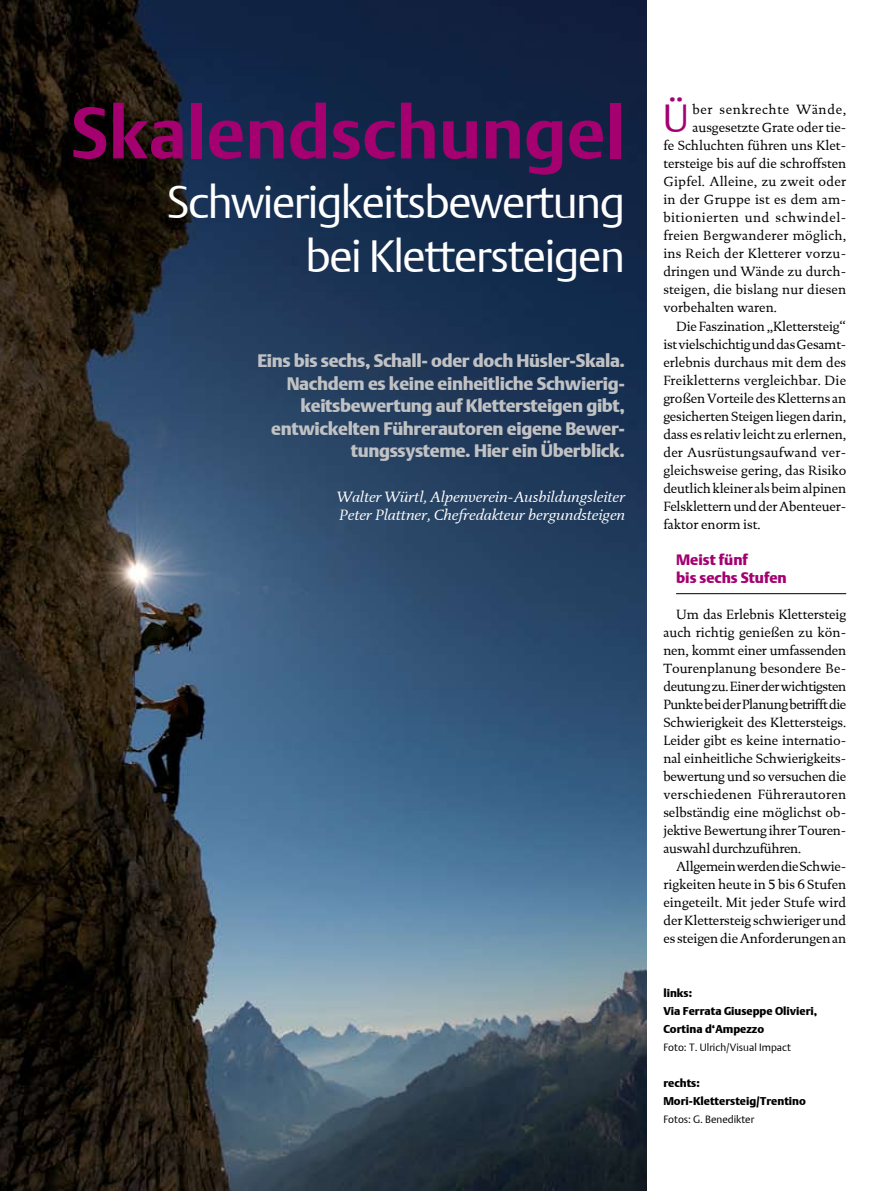
<style>
.page{position:relative;width:893px;height:1191px;background:#fff}
.page>*{position:absolute;margin:0;border:0;box-sizing:border-box;transform-origin:0 0}
.t1{font:700 72px "DTL Argo T";color:#a40070}
.t2{font:300 45px/54px "DTL Argo T";letter-spacing:-.035em;color:#fff;text-align:right}
.t3{font:300 39px "DTL Argo T";color:#a40070}
.t4{font:900 18px/22.5px "DTL Argo T";letter-spacing:-.02em;color:#c0c1c3;text-align:right}
.t5{font:italic 15px/18px "DTL Documenta T";color:#fff}
.t6{font:900 15px/18px "DTL Argo T";color:#a40070}
.t7{font:13.5px/18px "DTL Documenta T";color:#000;text-align:justify}
.t8{font:13.5px "DTL Documenta T";letter-spacing:.035em;color:#000}
.t9{font:13.5px "DTL Documenta T";letter-spacing:.045em;color:#000}
.t10{font:900 11.25px/18px "DTL Argo T";color:#000}
.t11{font:300 10.5px "DTL Argo T";color:#000}
</style>
<div class="page">
<hr style="left:676px;top:593px;width:170px;height:1px;background:#000">
<img style="left:0;top:0;width:646px;height:1191px">
<h1 class="t1" style="left:71px;top:90px;width:556px">Skalendschungel</h1>
<h2 class="t2" style="left:167px;top:175px;width:460px">Schwierigkeitsbewertung bei Klettersteigen</h2>
<h3 class="t4" style="left:257px;top:349px;width:369px">Eins bis sechs, Schall- oder doch Hüsler-Skala.<br>Nachdem es keine einheitliche Schwierig&shy;keitsbewertung auf Klettersteigen gibt, entwickelten Führerautoren eigene Bewer&shy;tungssysteme. Hier ein Überblick.</h3>
<p class="t5" style="left:337px;top:488px;width:289px">Walter Würtl, Alpenverein-Ausbildungsleiter<br>Peter Plattner, Chefredakteur bergundsteigen</p>
<h3 class="t3" style="left:663px;top:95px;width:27px">Ü</h3>
<p class="t9" style="left:692px;top:102px;width:155px">ber senkrechte Wände,</p>
<p class="t7" style="left:692px;top:119px;width:155px">ausgesetzte Grate oder tie-</p>
<p class="t7" style="left:663px;top:137px;width:184px">fe Schluchten führen uns Klet-</p>
<p class="t7" style="left:663px;top:155px;width:184px">tersteige bis auf die schroffsten</p>
<p class="t7" style="left:663px;top:173px;width:184px">Gipfel. Alleine, zu zweit oder</p>
<p class="t7" style="left:663px;top:191px;width:184px">in der Gruppe ist es dem am-</p>
<p class="t8" style="left:663px;top:210px;width:184px">bitionierten und schwindel-</p>
<p class="t7" style="left:663px;top:227px;width:184px">freien Bergwanderer möglich,</p>
<p class="t7" style="left:663px;top:245px;width:184px">ins Reich der Kletterer vorzu-</p>
<p class="t7" style="left:663px;top:263px;width:184px">dringen und Wände zu durch-</p>
<p class="t7" style="left:663px;top:281px;width:184px">steigen, die bislang nur diesen</p>
<p class="t7" style="left:663px;top:299px;width:115px">vorbehalten waren.</p>
<p class="t7" style="left:676px;top:317px;width:171px">Die Faszination „Klettersteig“</p>
<p class="t7" style="left:663px;top:335px;width:183px">ist vielschichtig und das Gesamt-</p>
<p class="t7" style="left:663px;top:353px;width:184px">erlebnis durchaus mit dem des</p>
<p class="t7" style="left:663px;top:371px;width:184px">Freikletterns vergleichbar. Die</p>
<p class="t7" style="left:663px;top:389px;width:184px">großen Vorteile des Kletterns an</p>
<p class="t7" style="left:663px;top:407px;width:184px">gesicherten Steigen liegen darin,</p>
<p class="t7" style="left:663px;top:425px;width:184px">dass es relativ leicht zu erlernen,</p>
<p class="t7" style="left:663px;top:443px;width:184px">der Ausrüstungsaufwand ver-</p>
<p class="t7" style="left:663px;top:461px;width:184px">gleichsweise gering, das Risiko</p>
<p class="t7" style="left:663px;top:479px;width:184px">deutlich kleiner als beim alpinen</p>
<p class="t7" style="left:663px;top:497px;width:184px">Felsklettern und der Abenteuer-</p>
<p class="t7" style="left:663px;top:515px;width:99px">faktor enorm ist.</p>
<p class="t6" style="left:676px;top:550px;width:112px">Meist fünf<br>bis sechs Stufen</p>
<p class="t7" style="left:663px;top:605px;width:184px;text-indent:13px">Um das Erlebnis Klettersteig auch richtig genießen zu kön&shy;nen, kommt einer umfassenden Tourenplanung besondere Be&shy;deutung zu. Einer der wichtigsten Punkte bei der Planung betrifft die Schwierigkeit des Klettersteigs.<br>Leider gibt es keine internatio&shy;nal einheitliche Schwierigkeits&shy;bewertung und so versuchen die verschiedenen Führerautoren selbständig eine möglichst ob&shy;jektive Bewertung ihrer Touren&shy;auswahl durchzuführen.</p>
<p class="t7" style="left:663px;top:857px;width:184px;text-indent:13px">Allgemein werden die Schwie&shy;rigkeiten heute in 5 bis 6 Stufen eingeteilt. Mit jeder Stufe wird der Klettersteig schwieriger und es steigen die Anforderungen an</p>
<p class="t10" style="left:663px;top:983px;width:156px">links:<br>Via Ferrata Giuseppe Olivieri,<br>Cortina d‘Ampezzo</p>
<p class="t11" style="left:663px;top:1040px;width:129px">Foto: T. Ulrich/Visual Impact</p>
<p class="t10" style="left:663px;top:1073px;width:144px">rechts:<br>Mori-Klettersteig/Trentino</p>
<p class="t11" style="left:663px;top:1112px;width:93px">Fotos: G. Benedikter</p>
</div>
